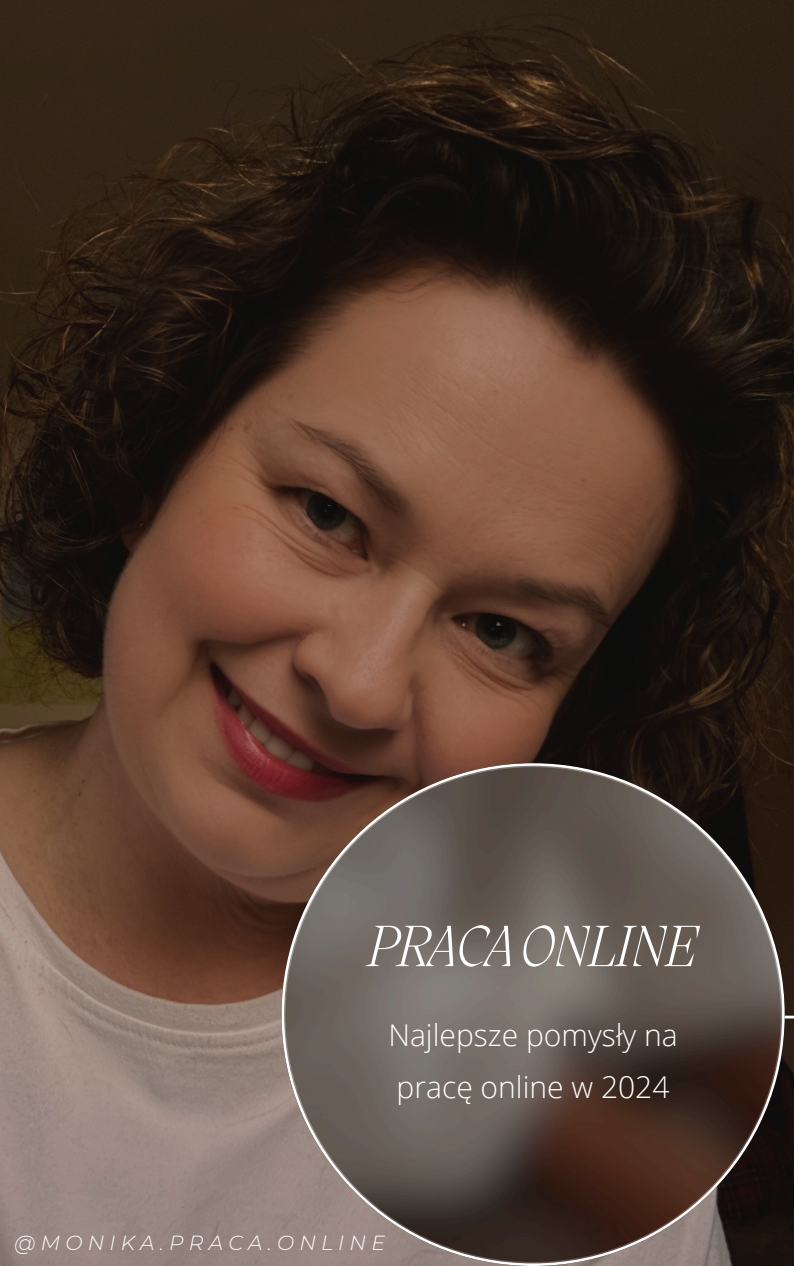
<style>
.page{position:relative;width:794px;height:1266px;background:#fff}
.page>*{position:absolute;margin:0;border:0;box-sizing:border-box;transform-origin:0 0}
.t1{font:italic 200 59.7px "Migra";letter-spacing:-.015em;color:#fff}
.t2{font:300 30px/51.8px "Open Sans";color:#fff}
.t3{font:italic 300 20.4px "Montserrat";letter-spacing:.255em;color:#fff}
</style>
<div class="page">
<img style="left:0;top:0;width:793px;height:1266px">
<svg style="left:281px;top:763px;width:503px;height:503px;background:#604e48"></svg>
<img style="left:284px;top:766px;width:497px;height:497px;border-radius:50%">
<svg style="left:784px;top:1015px;width:9px;height:3px"></svg>
<p class="t1" style="left:367px;top:917px;width:332px">PRACAONLINE</p>
<h1 class="t2" style="left:388px;top:1008px;width:291px">Najlepsze pomysły na pracę online w 2024</h1>
<h2 class="t3" style="left:14px;top:1230px;width:372px">@MONIKA.PRACA.ONLINE</h2>
</div>
